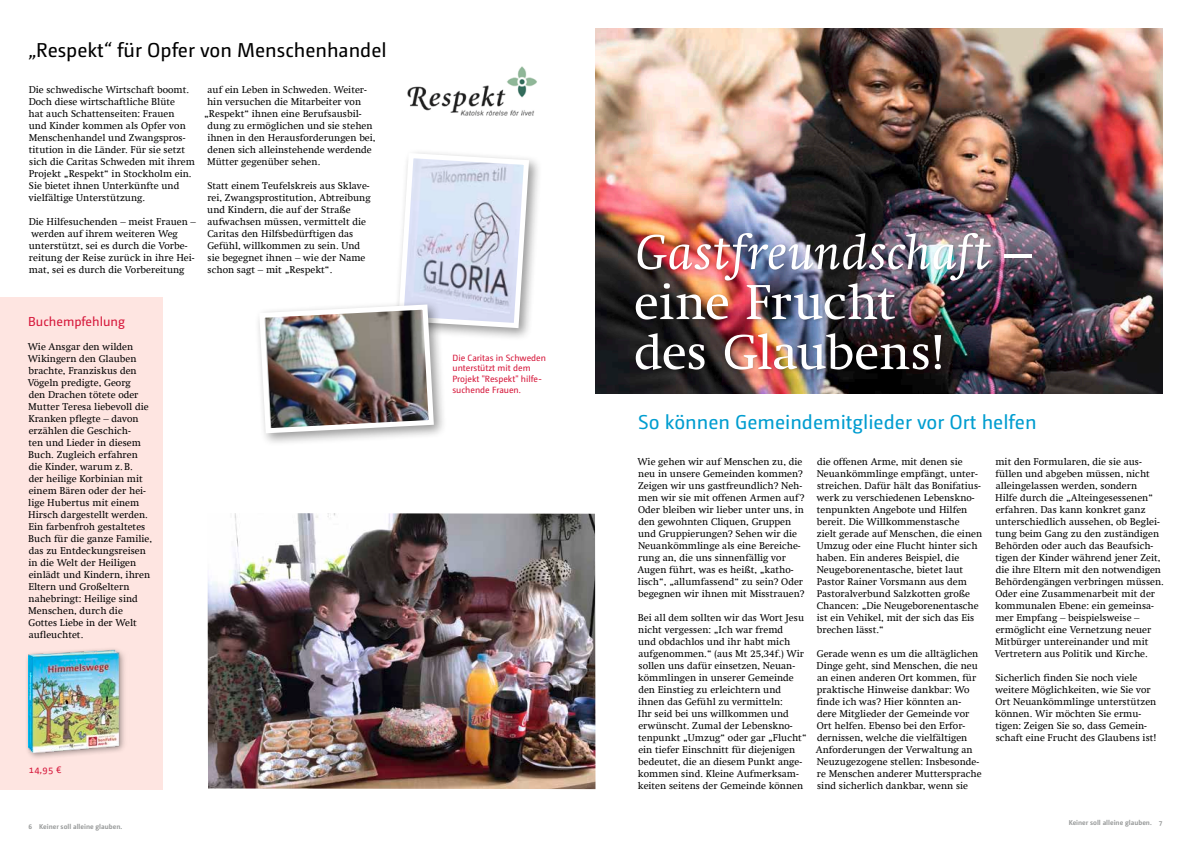
<style>
.page{position:relative;width:1191px;height:842px;background:#fff}
.page>*{position:absolute;margin:0;border:0;box-sizing:border-box;transform-origin:0 0}
.t1{font:50px/50px "Swift Com";color:#fff}
.t2{font:italic 50px "Swift Com";letter-spacing:.02em;color:#fff}
.t3{font:20px "Camingo Dos Pro";color:#009dd0}
.t4{font:20px "Camingo Dos Pro";color:#000}
.t5{font:13px "Camingo Dos Pro";color:#d6183b}
.t6{font:10px/12px "Swift Com";color:#000}
.t7{font:10px "Camingo Dos Pro";color:#d6183b}
.t8{font:9px/10.8px "Camingo Dos Pro";color:#d6183b}
.t9{font:700 7px "Camingo Dos Pro";color:#979999}
</style>
<div class="page">
<img style="left:595px;top:28px;width:567px;height:365px">
<div style="left:634px;top:231px;width:401px;height:143px;background:#000;opacity:.2"></div>
<img style="left:207px;top:513px;width:388px;height:276px">
<img style="left:407px;top:66px;width:130px;height:50px">
<div style="left:393px;top:148px;width:149px;height:193px;background:#000;opacity:.4"></div>
<div style="left:0;top:297px;width:162px;height:492px;background:#fee5e1"></div>
<div style="left:24px;top:647px;width:107px;height:113px;background:#000;opacity:.4"></div>
<img style="left:28px;top:649px;width:95px;height:104px">
<div style="left:254px;top:299px;width:193px;height:147px;background:#000;opacity:.4"></div>
<img style="left:257px;top:150px;width:274px;height:286px">
<h2 class="t4" style="left:28px;top:38px;width:360px">„Respekt“ für Opfer von Menschenhandel</h2>
<p class="t6" style="left:29px;top:84px;width:168px">Die schwedische Wirtschaft boomt.<br>Doch diese wirtschaftliche Blüte<br>hat auch Schattenseiten: Frauen<br>und Kinder kommen als Opfer von Menschenhandel und Zwangspros&shy;titution in die Länder. Für sie setzt sich die Caritas Schweden mit ihrem Projekt „Respekt“ in Stockholm ein.<br>Sie bietet ihnen Unterkünfte und vielfältige Unterstützung.</p>
<p class="t6" style="left:29px;top:216px;width:169px">Die Hilfesuchenden – meist Frauen – werden auf ihrem weiteren Weg unterstützt, sei es durch die Vorbe&shy;reitung der Reise zurück in ihre Hei&shy;mat, sei es durch die Vorbereitung</p>
<p class="t6" style="left:207px;top:84px;width:161px">auf ein Leben in Schweden. Weiter-</p>
<p class="t6" style="left:207px;top:96px;width:156px">hin versuchen die Mitarbeiter von</p>
<p class="t6" style="left:204px;top:108px;width:159px">„Respekt“ ihnen eine Berufsausbil-</p>
<p class="t6" style="left:207px;top:120px;width:167px">dung zu ermöglichen und sie stehen</p>
<p class="t6" style="left:207px;top:132px;width:170px">ihnen in den Herausforderungen bei,</p>
<p class="t6" style="left:207px;top:144px;width:166px">denen sich alleinstehende werdende</p>
<p class="t6" style="left:207px;top:156px;width:115px">Mütter gegenüber sehen.</p>
<p class="t6" style="left:207px;top:180px;width:165px">Statt einem Teufelskreis aus Sklave&shy;rei, Zwangsprostitution, Abtreibung und Kindern, die auf der Straße aufwachsen müssen, vermittelt die Caritas den Hilfsbedürftigen das Gefühl, willkommen zu sein. Und sie begegnet ihnen – wie der Name schon sagt – mit „Respekt“.</p>
<h3 class="t5" style="left:28px;top:314px;width:98px">Buchempfehlung</h3>
<p class="t6" style="left:28px;top:341px;width:126px">Wie Ansgar den wilden<br>Wikingern den Glauben brachte, Franziskus den<br>Vögeln predigte, Georg<br>den Drachen tötete oder<br>Mutter Teresa liebevoll die<br>Kranken pflegte – davon erzählen die Geschich-<br>ten und Lieder in diesem<br>Buch. Zugleich erfahren die Kinder, warum z.B.<br>der heilige Korbinian mit einem Bären oder der hei&shy;lige Hubertus mit einem<br>Hirsch dargestellt werden.<br>Ein farbenfroh gestaltetes<br>Buch für die ganze Familie, das zu Entdeckungsreisen in die Welt der Heiligen einlädt und Kindern, ihren<br>Eltern und Großeltern nahebringt: Heilige sind<br>Menschen, durch die<br>Gottes Liebe in der Welt aufleuchtet.</p>
<p class="t8" style="left:452px;top:352px;width:95px">Die Caritas in Schweden unterstützt mit dem<br>Projekt "Respekt" hilfe&shy;suchende Frauen.</p>
<p class="t7" style="left:29px;top:763px;width:34px">14,95 €</p>
<p class="t9" style="left:28px;top:822px;width:95px">6 Keiner soll alleine glauben.</p>
<h1 class="t2" style="left:636px;top:223px;width:397px">Gastfreundschaft –</h1>
<h1 class="t1" style="left:634px;top:277px;width:313px">eine Frucht des Glaubens!</h1>
<h2 class="t3" style="left:638px;top:410px;width:400px">So können Gemeindemitglieder vor Ort helfen</h2>
<p class="t6" style="left:637px;top:456px;width:169px">Wie gehen wir auf Menschen zu, die neu in unsere Gemeinden kommen?<br>Zeigen wir uns gastfreundlich? Neh&shy;men wir sie mit offenen Armen auf?<br>Oder bleiben wir lieber unter uns, in den gewohnten Cliquen, Gruppen und Gruppierungen? Sehen wir die Neuankömmlinge als eine Bereiche&shy;rung an, die uns sinnenfällig vor Augen führt, was es heißt, „katho&shy;lisch“, „allumfassend“ zu sein? Oder begegnen wir ihnen mit Misstrauen?</p>
<p class="t6" style="left:638px;top:612px;width:170px">Bei all dem sollten wir das Wort Jesu nicht vergessen: „Ich war fremd<br>und obdachlos und ihr habt mich aufgenommen.“ (aus Mt 25,34f.) Wir sollen uns dafür einsetzen, Neuan&shy;kömmlingen in unserer Gemeinde den Einstieg zu erleichtern und ihnen das Gefühl zu vermitteln:<br>Ihr seid bei uns willkommen und erwünscht. Zumal der Lebenskno&shy;tenpunkt „Umzug“ oder gar „Flucht“ ein tiefer Einschnitt für diejenigen bedeutet, die an diesem Punkt ange&shy;kommen sind. Kleine Aufmerksam&shy;keiten seitens der Gemeinde können</p>
<p class="t6" style="left:816px;top:456px;width:167px">die offenen Arme, mit denen sie<br>Neuankömmlinge empfängt, unter&shy;streichen. Dafür hält das Bonifatius&shy;werk zu verschiedenen Lebenskno&shy;tenpunkten Angebote und Hilfen bereit. Die Willkommenstasche<br>zielt gerade auf Menschen, die einen<br>Umzug oder eine Flucht hinter sich haben. Ein anderes Beispiel, die<br>Neugeborenentasche, bietet laut<br>Pastor Rainer Vorsmann aus dem<br>Pastoralverbund Salzkotten große<br>Chancen: „Die Neugeborenentasche ist ein Vehikel, mit der sich das Eis brechen lässt.“</p>
<p class="t6" style="left:816px;top:648px;width:167px">Gerade wenn es um die alltäglichen Dinge geht, sind Menschen, die neu an einen anderen Ort kommen, für praktische Hinweise dankbar: Wo finde ich was? Hier könnten an&shy;dere Mitglieder der Gemeinde vor Ort helfen. Ebenso bei den Erfor&shy;dernissen, welche die vielfältigen Anforderungen der Verwaltung an Neuzugezogene stellen: Insbesonde&shy;re Menschen anderer Muttersprache sind sicherlich dankbar, wenn sie</p>
<p class="t6" style="left:994px;top:456px;width:171px">mit den Formularen, die sie aus&shy;füllen und abgeben müssen, nicht alleingelassen werden, sondern<br>Hilfe durch die „Alteingesessenen“ erfahren. Das kann konkret ganz unterschiedlich aussehen, ob Beglei&shy;tung beim Gang zu den zuständigen Behörden oder auch das Beaufsich&shy;tigen der Kinder während jener Zeit, die ihre Eltern mit den notwendigen Behördengängen verbringen müssen.<br>Oder eine Zusammenarbeit mit der kommunalen Ebene: ein gemeinsa&shy;mer Empfang – beispielsweise – ermöglicht eine Vernetzung neuer Mitbürger untereinander und mit Vertretern aus Politik und Kirche.</p>
<p class="t6" style="left:995px;top:672px;width:163px">Sicherlich finden Sie noch viele weitere Möglichkeiten, wie Sie vor Ort Neuankömmlinge unterstützen können. Wir möchten Sie ermu&shy;tigen: Zeigen Sie so, dass Gemein&shy;schaft eine Frucht des Glaubens ist!</p>
<p class="t9" style="left:1068px;top:818px;width:95px">Keiner soll alleine glauben. 7</p>
</div>
